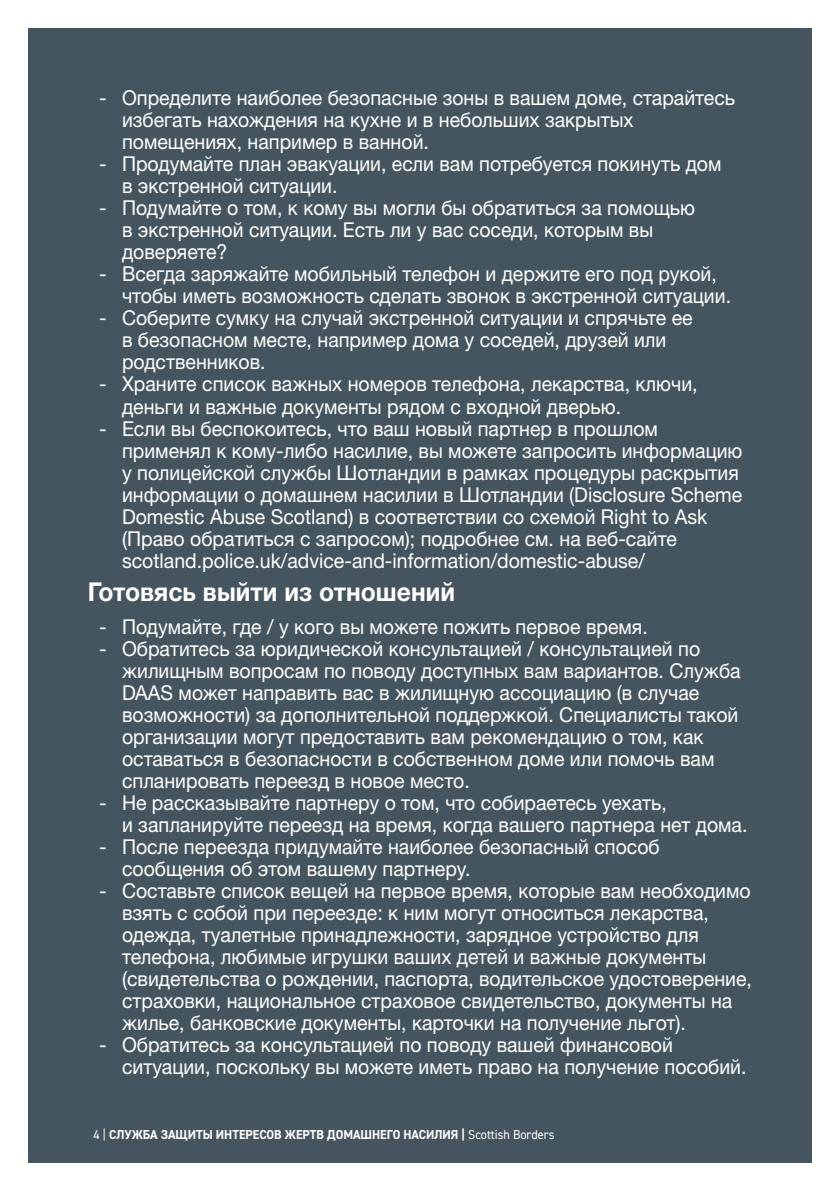
<style>
.page{position:relative;width:840px;height:1191px;background:#fff}
.page>*{position:absolute;margin:0;border:0;box-sizing:border-box;transform-origin:0 0}
.Subhead{font:700 26px "Helvetica Neue LTW1 G";color:#fff;scale:.95 1}
.Bullet{font:20.4px/22px "Helvetica Neue LTW1 G";color:#fff;scale:.95 1}
.t1{font:700 13px "DIN2014";color:#fff;scale:.95 1}
.s1{font-weight:400}
</style>
<div class="page">
<div style="left:28px;top:28px;width:783px;height:1134px;background:#45555f"></div>
<p class="Bullet" style="left:122px;top:87px;width:646px;text-indent:-23px">- Определите наиболее безопасные зоны в вашем доме, старайтесь избегать нахождения на кухне и в небольших закрытых помещениях, например в ванной.</p>
<p class="Bullet" style="left:122px;top:153px;width:632px;text-indent:-23px">- Продумайте план эвакуации, если вам потребуется покинуть дом в экстренной ситуации.</p>
<p class="Bullet" style="left:122px;top:197px;width:604px;text-indent:-23px">- Подумайте о том, к кому вы могли бы обратиться за помощью в экстренной ситуации. Есть ли у вас соседи, которым вы доверяете?</p>
<p class="Bullet" style="left:122px;top:263px;width:642px;text-indent:-23px">- Всегда заряжайте мобильный телефон и держите его под рукой, чтобы иметь возможность сделать звонок в экстренной ситуации.</p>
<p class="Bullet" style="left:122px;top:307px;width:602px;text-indent:-23px">- Соберите сумку на случай экстренной ситуации и спрячьте ее в безопасном месте, например дома у соседей, друзей или родственников.</p>
<p class="Bullet" style="left:122px;top:373px;width:607px;text-indent:-23px">- Храните список важных номеров телефона, лекарства, ключи, деньги и важные документы рядом с входной дверью.</p>
<p class="Bullet" style="left:122px;top:417px;width:654px;text-indent:-23px">- Если вы беспокоитесь, что ваш новый партнер в прошлом применял к кому-либо насилие, вы можете запросить информацию у полицейской службы Шотландии в рамках процедуры раскрытия информации о домашнем насилии в Шотландии (Disclosure Scheme Domestic Abuse Scotland) в соответствии со схемой Right to Ask (Право обратиться с запросом); подробнее см. на веб-сайте scotland.police.uk/advice-and-information/domestic-abuse/</p>
<p class="Subhead" style="left:88px;top:575px;width:387px">Готовясь выйти из отношений</p>
<p class="Bullet" style="left:99px;top:616px;width:578px">- Подумайте, где / у кого вы можете пожить первое время.</p>
<p class="Bullet" style="left:122px;top:638px;width:652px;text-indent:-23px">- Обратитесь за юридической консультацией / консультацией по жилищным вопросам по поводу доступных вам вариантов. Служба DAAS может направить вас в жилищную ассоциацию (в случае возможности) за дополнительной поддержкой. Специалисты такой организации могут предоставить вам рекомендацию о том, как оставаться в безопасности в собственном доме или помочь вам спланировать переезд в новое место.</p>
<p class="Bullet" style="left:122px;top:792px;width:659px;text-indent:-23px">- Не рассказывайте партнеру о том, что собираетесь уехать,<br>и запланируйте переезд на время, когда вашего партнера нет дома.</p>
<p class="Bullet" style="left:122px;top:836px;width:567px;text-indent:-23px">- После переезда придумайте наиболее безопасный способ сообщения об этом вашему партнеру.</p>
<p class="Bullet" style="left:122px;top:880px;width:664px;text-indent:-23px">- Составьте список вещей на первое время, которые вам необходимо взять с собой при переезде: к ним могут относиться лекарства, одежда, туалетные принадлежности, зарядное устройство для телефона, любимые игрушки ваших детей и важные документы (свидетельства о рождении, паспорта, водительское удостоверение, страховки, национальное страховое свидетельство, документы на жилье, банковские документы, карточки на получение льгот).</p>
<p class="Bullet" style="left:122px;top:1034px;width:658px;text-indent:-23px">- Обратитесь за консультацией по поводу вашей финансовой ситуации, поскольку вы можете иметь право на получение пособий.</p>
<p class="t1" style="left:94px;top:1125px;width:486px"><span class="s1">4 |</span> СЛУЖБА ЗАЩИТЫ ИНТЕРЕСОВ ЖЕРТВ ДОМАШНЕГО НАСИЛИЯ | <span class="s1">Scottish Borders</span></p>
</div>
